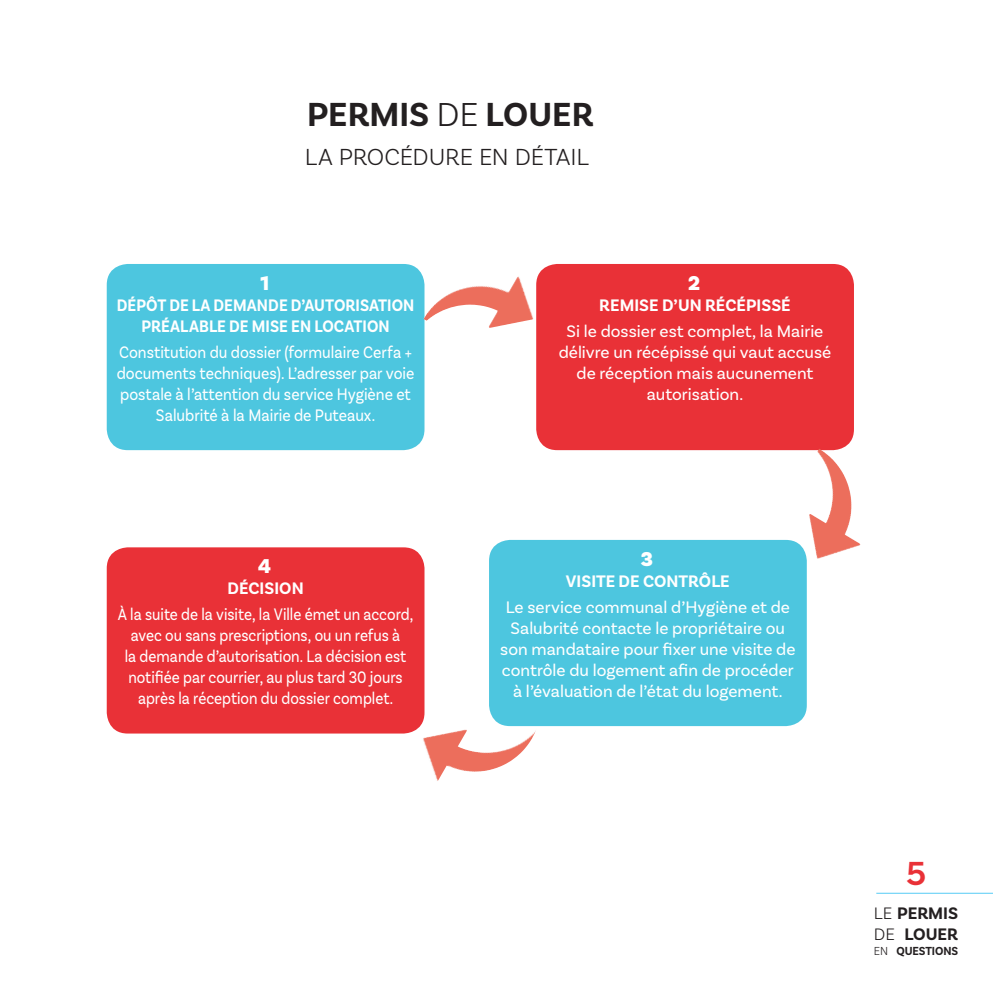
<style>
.page{position:relative;width:993px;height:993px;background:#fff}
.page>*{position:absolute;margin:0;border:0;box-sizing:border-box;transform-origin:0 0}
.t1{font:700 35px "Basic Sans";color:#231f20}
.t2{font:600 35px "Basic Sans";color:#e93137}
.t3{font:300 24.5px "Basic Sans";letter-spacing:-.005em;color:#231f20}
.t4{font:900 21px "Basic Sans";color:#fff}
.t5{font:17.5px/21px "Basic Sans";color:#fff;text-align:center}
.t6{font:17.5px/21px "Basic Sans";color:#fff;text-align:center;scale:.86 1}
.t7{font:17.5px/21px "Basic Sans";color:#fff;text-align:center;scale:.89 1}
.t8{font:700 17.5px/21px "Basic Sans";letter-spacing:.005em;color:#fff;text-align:center;scale:.91 1}
.t9{font:700 17.5px "Basic Sans";letter-spacing:.005em;color:#fff}
.t10{font:700 17.5px/21px "Basic Sans";color:#231f20}
.t11{font:700 12.25px "Basic Sans";letter-spacing:-.005em;color:#231f20;scale:.95 1}
.s1{font-weight:300}
</style>
<div class="page">
<hr style="left:876px;top:892px;width:116px;height:1px;background:#56cbf5">
<div style="left:107px;top:264px;width:317px;height:186px;background:#4dc6df;border-radius:21px"></div>
<div style="left:489px;top:539px;width:317px;height:186px;background:#4dc6df;border-radius:21px"></div>
<div style="left:536px;top:264px;width:317px;height:186px;background:#e93137;border-radius:21px"></div>
<div style="left:107px;top:547px;width:317px;height:186px;background:#e93137;border-radius:21px"></div>
<img style="left:423px;top:276px;width:111px;height:52px">
<img style="left:423px;top:729px;width:113px;height:52px">
<img style="left:808px;top:448px;width:52px;height:111px">
<p class="t1" style="left:307px;top:93px;width:288px">PERMIS <span class="s1">DE</span> LOUER</p>
<p class="t3" style="left:304px;top:142px;width:286px">LA PROCÉDURE EN DÉTAIL</p>
<p class="t4" style="left:260px;top:270px;width:10px">1</p>
<p class="t8" style="left:117px;top:294px;width:328px">DÉPÔT DE LA DEMANDE D’AUTORISATION<br>PRÉALABLE DE MISE EN LOCATION</p>
<p class="t7" style="left:117px;top:341px;width:336px">Constitution du dossier (formulaire Cerfa + documents techniques). L’adresser par voie postale à l’attention du service Hygiène et Salubrité à la Mairie de Puteaux.</p>
<p class="t4" style="left:258px;top:553px;width:14px">4</p>
<p class="t9" style="left:227px;top:577px;width:78px">DÉCISION</p>
<p class="t6" style="left:118px;top:603px;width:345px">À la suite de la visite, la Ville émet un accord, avec ou sans prescriptions, ou un refus à<br>la demande d’autorisation. La décision est notifiée par courrier, au plus tard 30 jours après la réception du dossier complet.</p>
<p class="t4" style="left:688px;top:270px;width:14px">2</p>
<p class="t9" style="left:599px;top:294px;width:193px">REMISE D’UN RÉCÉPISSÉ</p>
<p class="t5" style="left:558px;top:320px;width:274px">Si le dossier est complet, la Mairie délivre un récépissé qui vaut accusé de réception mais aucunement autorisation.</p>
<p class="t4" style="left:640px;top:545px;width:14px">3</p>
<p class="t9" style="left:565px;top:570px;width:165px">VISITE DE CONTRÔLE</p>
<p class="t5" style="left:500px;top:596px;width:296px">Le service communal d’Hygiène et de Salubrité contacte le propriétaire ou son mandataire pour fixer une visite de contrôle du logement afin de procéder à l’évaluation de l’état du logement.</p>
<p class="t2" style="left:905px;top:851px;width:21px">5</p>
<p class="t10" style="left:873px;top:902px;width:86px"><span class="s1">LE</span> PERMIS<br><span class="s1">DE</span> LOUER</p>
<p class="t11" style="left:873px;top:943px;width:90px"><span class="s1">EN</span> QUESTIONS</p>
</div>
